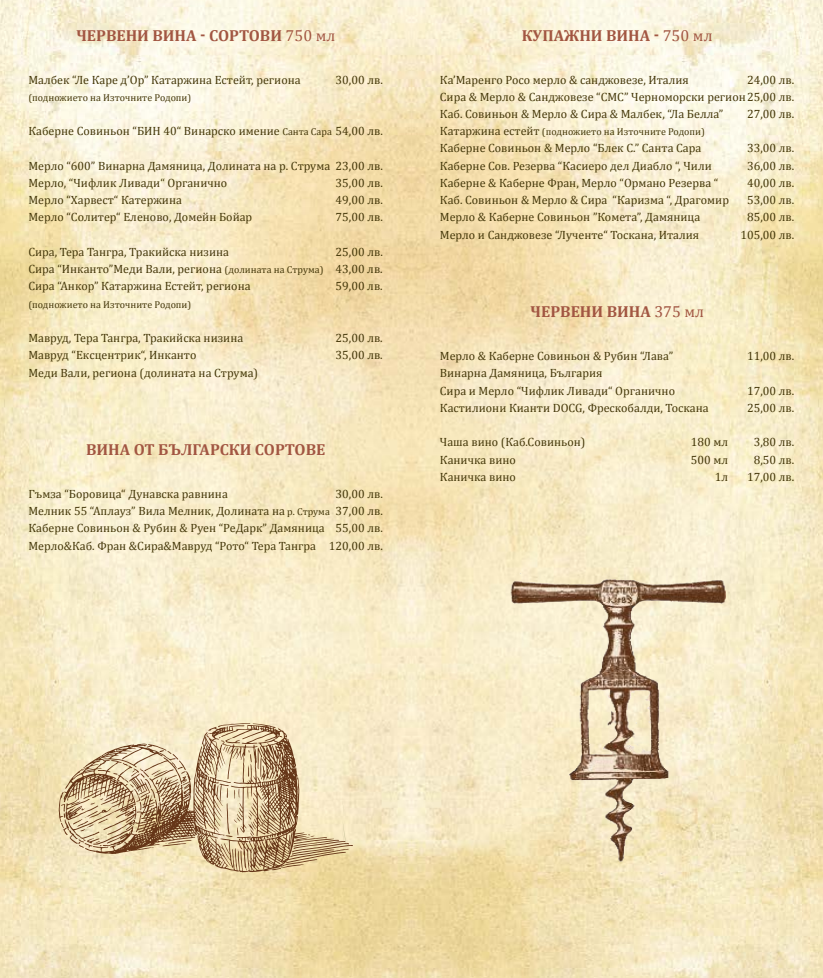
<style>
.page{position:relative;width:823px;height:978px;background:#fff}
.page>*{position:absolute;margin:0;border:0;box-sizing:border-box;transform-origin:0 0}
.t1{font:700 16px "Cambria";color:#a25642}
.t2{font:12px/17.2px "Cambria";color:#443709;text-align:justify}
.t3{font:10px "Cambria";color:#443709}
.s1{font-weight:400}
.s2{font-size:10px}
.s3{font-size:12px}
</style>
<div class="page">
<img style="left:0;top:0;width:822px;height:978px">
<img style="left:508px;top:573px;width:217px;height:300px">
<svg style="left:58px;top:723px;width:295px;height:150px;background:#d3be9a"></svg>
<svg style="left:342px;top:801px;width:4px;height:52px"></svg>
<h1 class="t1" style="left:76px;top:24px;width:261px">ЧЕРВЕНИ ВИНА - СОРТОВИ <span class="s1">750 мл</span></h1>
<p class="t2" style="left:28px;top:71px;width:273px">Малбек “Ле Каре д’Ор” Катаржина Естейт, региона</p>
<p class="t2" style="left:335px;top:71px;width:49px">30,00 лв.</p>
<p class="t3" style="left:28px;top:91px;width:164px">(подножието на Източните Родопи)</p>
<p class="t2" style="left:28px;top:122px;width:356px">Каберне Совиньон “БИН 40“ Винарско имение <span class="s2">Санта Сара</span> 54,00 лв.</p>
<p class="t2" style="left:28px;top:157px;width:356px">Мерло “600” Винарна Дамяница, Долината на р. Струма 23,00 лв.<br>Мерло, “Чифлик Ливади“ Органично</p>
<p class="t2" style="left:335px;top:174px;width:49px">35,00 лв.</p>
<p class="t2" style="left:28px;top:191px;width:155px">Мерло “Харвест“ Катержина</p>
<p class="t2" style="left:335px;top:191px;width:49px">49,00 лв.</p>
<p class="t2" style="left:28px;top:209px;width:225px">Мерло “Солитер“ Еленово, Домейн Бойар</p>
<p class="t2" style="left:335px;top:209px;width:49px">75,00 лв.</p>
<p class="t2" style="left:28px;top:243px;width:202px">Сира, Тера Тангра, Тракийска низина</p>
<p class="t2" style="left:28px;top:243px;width:356px;text-indent:307px">25,00 лв.<br>Сира “Инканто”Меди Вали, региона <span class="s2">(долината на Струма)</span> 43,00 лв.<br>Сира “Анкор” Катаржина Естейт, региона</p>
<p class="t2" style="left:335px;top:278px;width:49px">59,00 лв.</p>
<p class="t3" style="left:28px;top:298px;width:164px">(подножието на Източните Родопи)</p>
<p class="t2" style="left:28px;top:329px;width:216px">Мавруд, Тера Тангра, Тракийска низина</p>
<p class="t2" style="left:335px;top:329px;width:49px">25,00 лв.</p>
<p class="t2" style="left:28px;top:347px;width:169px">Мавруд “Eксцентрик“, Инканто</p>
<p class="t2" style="left:335px;top:347px;width:49px">35,00 лв.</p>
<p class="t2" style="left:28px;top:364px;width:231px">Меди Вали, региона (долината на Струма)</p>
<h1 class="t1" style="left:86px;top:439px;width:241px">ВИНА ОТ БЪЛГАРСКИ СОРТОВЕ</h1>
<p class="t2" style="left:28px;top:485px;width:201px">Гъмза “Боровица“ Дунавска равнина</p>
<p class="t2" style="left:28px;top:485px;width:356px;text-indent:307px">30,00 лв.<br>Мелник 55 “Аплауз” Вила Мелник, Долината на <span class="s2">р. Струма</span> 37,00 лв.<br>Каберне Совиньон &amp; Рубин &amp; Руен “РеДарк” Дамяница 55,00 лв.<br>Мерло&amp;Каб. Фран &amp;Сира&amp;Мавруд “Рото“ Тера Тангра 120,00 лв.</p>
<h1 class="t1" style="left:521px;top:24px;width:192px">КУПАЖНИ ВИНА - <span class="s1">750 мл</span></h1>
<p class="t2" style="left:439px;top:71px;width:250px">Ка’Маренго Росо мерло &amp; санджовезе, Италия</p>
<p class="t2" style="left:439px;top:71px;width:356px;text-indent:307px">24,00 лв.<br>Сира &amp; Мерло &amp; Санджовезе “СМС” Черноморски регион25,00 лв.<br>Каб. Совиньон &amp; Мерло &amp; Сира &amp; Малбек, “Ла Белла”</p>
<p class="t2" style="left:746px;top:105px;width:49px">27,00 лв.</p>
<p class="t3" style="left:439px;top:126px;width:266px"><span class="s3">Катаржина естейт</span> (подножието на Източните Родопи)</p>
<p class="t2" style="left:439px;top:140px;width:263px">Каберне Совиньон &amp; Мерло “Блек С.” Санта Сара</p>
<p class="t2" style="left:746px;top:140px;width:49px">33,00 лв.</p>
<p class="t2" style="left:439px;top:157px;width:273px">Каберне Сов. Резерва “Касиеро дел Диабло “, Чили</p>
<p class="t2" style="left:746px;top:157px;width:49px">36,00 лв.</p>
<p class="t2" style="left:439px;top:174px;width:280px">Каберне &amp; Каберне Фран, Мерло “Ормано Резерва “</p>
<p class="t2" style="left:746px;top:174px;width:49px">40,00 лв.</p>
<p class="t2" style="left:439px;top:191px;width:290px">Каб. Совиньон &amp; Мерло &amp; Сира “Каризма “, Драгомир</p>
<p class="t2" style="left:746px;top:191px;width:49px">53,00 лв.</p>
<p class="t2" style="left:439px;top:209px;width:262px">Мерло &amp; Каберне Совиньон ”Комета”, Дамяница</p>
<p class="t2" style="left:746px;top:209px;width:49px">85,00 лв.</p>
<p class="t2" style="left:439px;top:226px;width:261px">Мерло и Санджовезе “Лученте“ Тоскана, Италия</p>
<p class="t2" style="left:740px;top:226px;width:55px">105,00 лв.</p>
<h1 class="t1" style="left:530px;top:301px;width:175px">ЧЕРВЕНИ ВИНА <span class="s1">375 мл</span></h1>
<p class="t2" style="left:439px;top:347px;width:235px">Мерло &amp; Каберне Совиньон &amp; Рубин “Лава”</p>
<p class="t2" style="left:746px;top:347px;width:49px">11,00 лв.</p>
<p class="t2" style="left:439px;top:365px;width:236px">Винарна Дамяница, България<br>Сира и Мерло “Чифлик Ливади“ Органично</p>
<p class="t2" style="left:746px;top:382px;width:49px">17,00 лв.</p>
<p class="t2" style="left:439px;top:399px;width:270px">Кастилиони Кианти DOCG, Фрескобалди, Тоскана</p>
<p class="t2" style="left:746px;top:399px;width:49px">25,00 лв.</p>
<p class="t2" style="left:439px;top:434px;width:147px">Чаша вино (Каб.Совиньон)</p>
<p class="t2" style="left:690px;top:434px;width:39px">180 мл</p>
<p class="t2" style="left:753px;top:434px;width:42px">3,80 лв.</p>
<p class="t2" style="left:439px;top:451px;width:77px">Каничка вино</p>
<p class="t2" style="left:690px;top:451px;width:39px">500 мл</p>
<p class="t2" style="left:753px;top:451px;width:42px">8,50 лв.</p>
<p class="t2" style="left:439px;top:468px;width:77px">Каничка вино</p>
<p class="t2" style="left:714px;top:468px;width:15px">1л</p>
<p class="t2" style="left:746px;top:468px;width:49px">17,00 лв.</p>
</div>
